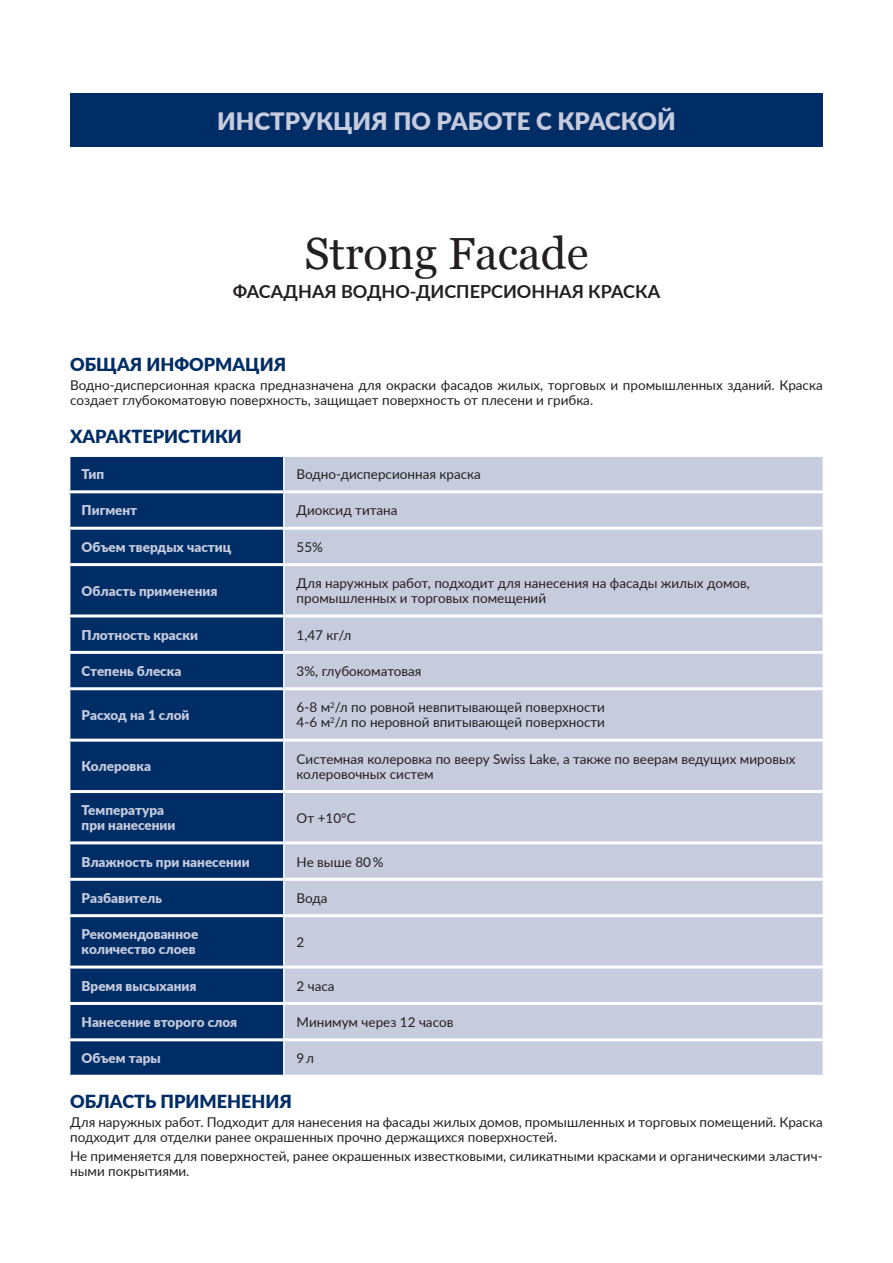
<style>
.page{position:relative;width:893px;height:1263px;background:#fff}
.page>*{position:absolute;margin:0;border:0;box-sizing:border-box;transform-origin:0 0}
.t1{font:45px "Georgia";color:#231f20}
.t2{font:900 24px "Lato";color:#c6cbde}
.t3{font:900 18px "Lato";color:#002d66}
.t4{font:700 18px "Lato";color:#231f20}
.t5{font:13.5px/15px "Lato";color:#231f20}
.t6{font:900 13.5px/15px "Lato";color:#c6cbde}
</style>
<div class="page">
<div style="left:70px;top:94px;width:753px;height:53px;background:#002d66"></div>
<div style="left:70px;top:457px;width:213px;height:618px;background:#002d66"></div>
<div style="left:285px;top:457px;width:538px;height:618px;background:#c6cbde"></div>
<hr style="left:67px;top:490px;width:217px;height:3px;background:#fff">
<hr style="left:284px;top:490px;width:542px;height:3px;background:#fff">
<hr style="left:67px;top:527px;width:217px;height:3px;background:#fff">
<hr style="left:284px;top:527px;width:542px;height:3px;background:#fff">
<hr style="left:67px;top:563px;width:217px;height:3px;background:#fff">
<hr style="left:284px;top:563px;width:542px;height:3px;background:#fff">
<hr style="left:67px;top:614px;width:217px;height:3px;background:#fff">
<hr style="left:284px;top:614px;width:542px;height:3px;background:#fff">
<hr style="left:67px;top:651px;width:217px;height:3px;background:#fff">
<hr style="left:284px;top:651px;width:542px;height:3px;background:#fff">
<hr style="left:67px;top:687px;width:217px;height:3px;background:#fff">
<hr style="left:284px;top:687px;width:542px;height:3px;background:#fff">
<hr style="left:67px;top:739px;width:217px;height:3px;background:#fff">
<hr style="left:284px;top:739px;width:542px;height:3px;background:#fff">
<hr style="left:67px;top:790px;width:217px;height:3px;background:#fff">
<hr style="left:284px;top:790px;width:542px;height:3px;background:#fff">
<hr style="left:67px;top:841px;width:217px;height:3px;background:#fff">
<hr style="left:284px;top:841px;width:542px;height:3px;background:#fff">
<hr style="left:67px;top:878px;width:217px;height:3px;background:#fff">
<hr style="left:284px;top:878px;width:542px;height:3px;background:#fff">
<hr style="left:67px;top:914px;width:217px;height:3px;background:#fff">
<hr style="left:284px;top:914px;width:542px;height:3px;background:#fff">
<hr style="left:67px;top:965px;width:217px;height:3px;background:#fff">
<hr style="left:284px;top:965px;width:542px;height:3px;background:#fff">
<hr style="left:67px;top:1002px;width:217px;height:3px;background:#fff">
<hr style="left:284px;top:1002px;width:542px;height:3px;background:#fff">
<hr style="left:67px;top:1038px;width:217px;height:3px;background:#fff">
<hr style="left:284px;top:1038px;width:542px;height:3px;background:#fff">
<h2 class="t2" style="left:217px;top:103px;width:460px">Инструкция по работе с краской</h2>
<h1 class="t1" style="left:304px;top:227px;width:286px">Strong Facade</h1>
<h3 class="t4" style="left:233px;top:278px;width:429px">ФАСАДНАЯ ВОДНО-ДИСПЕРСИОННАЯ КРАСКА</h3>
<h3 class="t3" style="left:70px;top:351px;width:217px">ОБЩАЯ ИНФОРМАЦИЯ</h3>
<p class="t5" style="left:70px;top:377px;width:754px">Водно-дисперсионная краска предназначена для окраски фасадов жилых, торговых и промышленных зданий. Краска создает глубокоматовую поверхность, защищает поверхность от плесени и грибка.</p>
<h3 class="t3" style="left:70px;top:423px;width:26px">ХАРАКТЕР</h3>
<h3 class="t3" style="left:164px;top:423px;width:79px">ИСТИКИ</h3>
<p class="t6" style="left:82px;top:466px;width:24px">Тип</p>
<p class="t5" style="left:297px;top:466px;width:186px">Водно-дисперсионная краска</p>
<p class="t6" style="left:82px;top:502px;width:57px">Пигмент</p>
<p class="t5" style="left:297px;top:502px;width:103px">Диоксид титана</p>
<p class="t6" style="left:82px;top:539px;width:151px">Объем твердых частиц</p>
<p class="t5" style="left:297px;top:539px;width:28px">55%</p>
<p class="t6" style="left:82px;top:583px;width:137px">Область применения</p>
<p class="t5" style="left:297px;top:575px;width:455px">Для наружных работ, подходит для нанесения на фасады жилых домов, промышленных и торговых помещений</p>
<p class="t6" style="left:82px;top:627px;width:118px">Плотность краски</p>
<p class="t5" style="left:297px;top:627px;width:56px">1,47 кг/л</p>
<p class="t6" style="left:82px;top:663px;width:101px">Степень блеска</p>
<p class="t5" style="left:297px;top:663px;width:127px">3%, глубокоматовая</p>
<p class="t6" style="left:82px;top:707px;width:109px">Расход на 1 слой</p>
<p class="t5" style="left:297px;top:699px;width:310px">6-8 м<sup>2</sup>/л по ровной невпитывающей поверхности<br>4-6 м<sup>2</sup>/л по неровной впитывающей поверхности</p>
<p class="t6" style="left:82px;top:758px;width:71px">Колеровка</p>
<p class="t5" style="left:297px;top:751px;width:500px">Системная колеровка по вееру Swiss Lake, а также по веерам ведущих мировых колеровочных систем</p>
<p class="t6" style="left:82px;top:802px;width:95px">Температура при нанесении</p>
<p class="t5" style="left:297px;top:810px;width:61px">От +10°С</p>
<p class="t6" style="left:82px;top:853px;width:170px">Влажность при нанесении</p>
<p class="t5" style="left:297px;top:853px;width:88px">Не выше 80 %</p>
<p class="t6" style="left:82px;top:890px;width:82px">Разбавитель</p>
<p class="t5" style="left:297px;top:890px;width:33px">Вода</p>
<p class="t6" style="left:82px;top:926px;width:118px">Рекомендованное количество слоев</p>
<p class="t5" style="left:297px;top:934px;width:9px">2</p>
<p class="t6" style="left:82px;top:978px;width:116px">Время высыхания</p>
<p class="t5" style="left:297px;top:978px;width:40px">2 часа</p>
<p class="t6" style="left:82px;top:1014px;width:157px">Нанесение второго слоя</p>
<p class="t5" style="left:297px;top:1014px;width:158px">Минимум через 12 часов</p>
<p class="t6" style="left:82px;top:1050px;width:81px">Объем тары</p>
<p class="t5" style="left:297px;top:1050px;width:19px">9 л</p>
<h3 class="t3" style="left:70px;top:1087px;width:53px">ОБЛАСТ</h3>
<h3 class="t3" style="left:145px;top:1087px;width:85px">Ь ПРИМЕНЕН</h3>
<h3 class="t3" style="left:265px;top:1087px;width:27px">ИЯ</h3>
<p class="t5" style="left:70px;top:1114px;width:754px">Для наружных работ. Подходит для нанесения на фасады жилых домов, промышленных и торговых помещений. Краска подходит для отделки ранее окрашенных прочно держащихся поверхностей.</p>
<p class="t5" style="left:70px;top:1148px;width:754px">Не применяется для поверхностей, ранее окрашенных известковыми, силикатными красками и органическими эластич&shy;ными покрытиями.</p>
</div>
